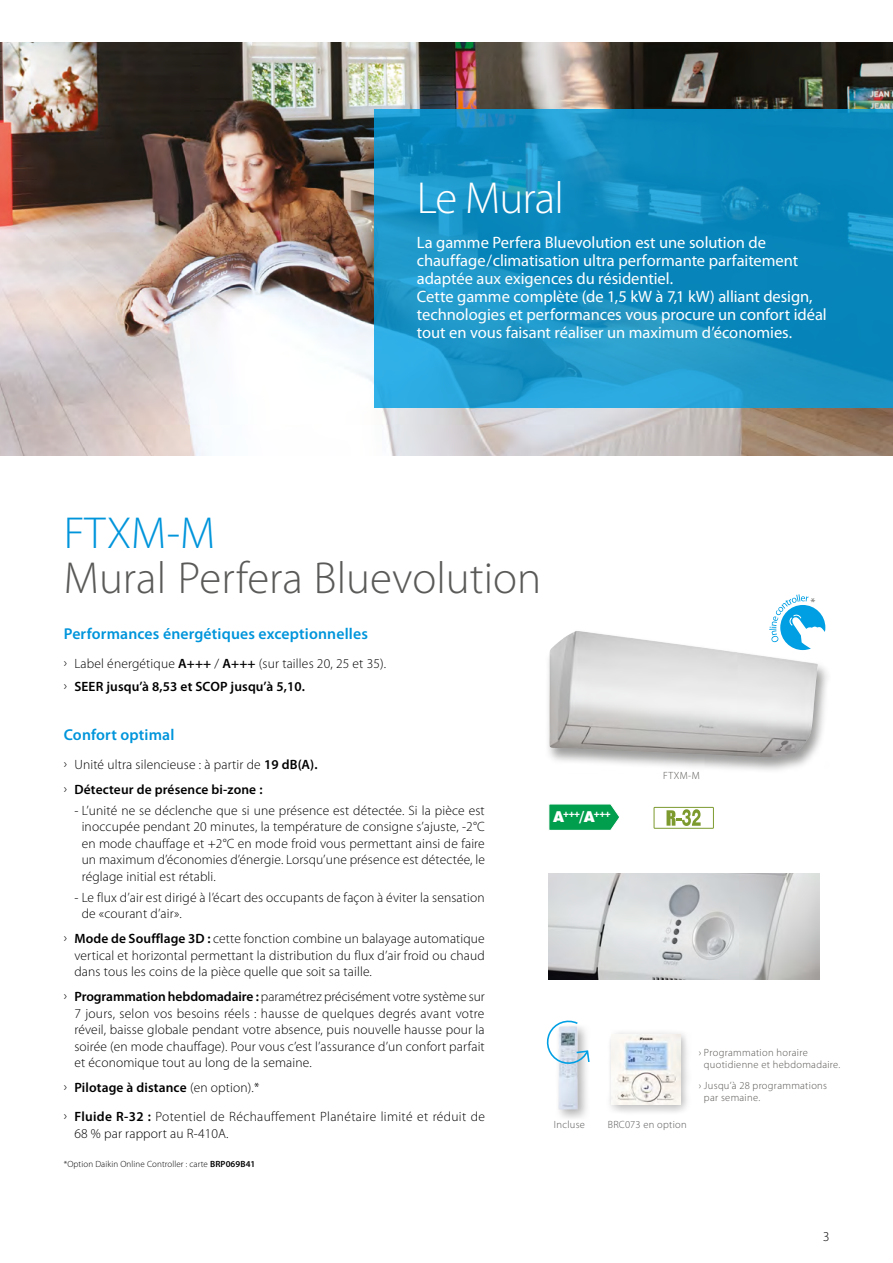
<style>
.page{position:relative;width:893px;height:1263px;background:#fff}
.page>*{position:absolute;margin:0;border:0;box-sizing:border-box;transform-origin:0 0}
._2011_soustitre{font:300 45px/45px "Myriad Pro";color:#5a5a59}
._2011_titre{font:300 45px "Myriad Pro";letter-spacing:-.02em;color:#fff}
._2011_chapo{font:16.5px/18px "Myriad Pro";letter-spacing:-.005em;color:#fff}
._2011_soustitre-2{font:600 15.75px "Myriad Pro";letter-spacing:.01em;color:#0095db}
._2011_body{font:300 13.5px/16.5px "Myriad Pro";letter-spacing:.01em;color:#000;text-align:justify}
._2011_body-2{font:600 13.5px "Myriad Pro";letter-spacing:.01em;color:#000}
.t1{font:300 12.9px "Myriad Pro";color:#575553}
.t2{font:300 10.5px/12px "Myriad Pro";letter-spacing:.03em;color:#575553}
.t3{font:300 10.5px "Myriad Pro";letter-spacing:.03em;color:#575756}
._2011_body-3{font:300 9px "Myriad Pro";letter-spacing:.01em;color:#000}
.t4{font:900 8.7px "Swiss 721 BT";color:#fff}
.s1{color:#0095db}
.s2{font-weight:600}
.s3{font-weight:300}
.s4{font-size:15px}
</style>
<div class="page">
<img style="left:0;top:43px;width:893px;height:412px">
<svg style="left:374px;top:110px;width:519px;height:298px;background:#1490c3"></svg>
<div style="left:545px;top:630px;width:286px;height:144px;background:#5a5a59;opacity:.6"></div>
<img style="left:549px;top:631px;width:269px;height:126px">
<img style="left:549px;top:873px;width:270px;height:106px">
<svg style="left:549px;top:804px;width:71px;height:26px;background:#1aa75f"></svg>
<div style="left:654px;top:807px;width:60px;height:22px;border:1px solid #7c9a2e"></div>
<svg style="left:666px;top:809px;width:35px;height:17px"></svg>
<div style="left:606px;top:1029px;width:85px;height:87px;background:#000;opacity:.3"></div>
<img style="left:612px;top:1035px;width:68px;height:70px">
<div style="left:554px;top:1022px;width:36px;height:100px;background:#000;opacity:.3"></div>
<img style="left:558px;top:1066px;width:20px;height:43px">
<svg style="left:546px;top:1020px;width:44px;height:46px"></svg>
<svg style="left:769px;top:594px;width:61px;height:62px"></svg>
<p class="_2011_titre" style="left:417px;top:171px;width:149px">Le Mural</p>
<p class="_2011_chapo" style="left:417px;top:234px;width:411px">La gamme Perfera Bluevolution est une solution de chauffage/climatisation ultra performante parfaitement adaptée aux exigences du résidentiel.<br>Cette gamme complète (de 1,5 kW à 7,1 kW) alliant design, technologies et performances vous procure un confort idéal tout en vous faisant réaliser un maximum d’économies.</p>
<p class="_2011_soustitre" style="left:64px;top:510px;width:479px"><span class="s1">FTXM-M<br></span>Mural Perfera Bluevolution</p>
<p class="_2011_soustitre-2" style="left:64px;top:624px;width:306px">Performances énergétiques exceptionnelles</p>
<p class="_2011_body" style="left:64px;top:656px;width:324px">› Label énergétique <span class="s2">A+++</span> / <span class="s2">A+++</span> (sur tailles 20, 25 et 35).</p>
<p class="_2011_body-2" style="left:64px;top:678px;width:243px"><span class="s3">›</span> SEER jusqu’à 8,53 et SCOP jusqu’à 5,10.</p>
<p class="_2011_soustitre-2" style="left:64px;top:724px;width:112px">Confort optimal</p>
<p class="_2011_body" style="left:64px;top:756px;width:255px">› Unité ultra silencieuse : à partir de <span class="s2">19 dB(A).</span></p>
<p class="_2011_body-2" style="left:64px;top:781px;width:200px"><span class="s3">›</span> Détecteur de présence bi-zone :</p>
<p class="_2011_body" style="left:82px;top:802px;width:405px;text-indent:-7px">- L’unité ne se déclenche que si une présence est détectée. Si la pièce est inoccupée pendant 20 minutes, la température de consigne s’ajuste, -2°C en mode chauffage et +2°C en mode froid vous permettant ainsi de faire un maximum d’économies d’énergie. Lorsqu’une présence est détectée, le réglage initial est rétabli.</p>
<p class="_2011_body" style="left:82px;top:889px;width:405px;text-indent:-7px">- Le flux d’air est dirigé à l’écart des occupants de façon à éviter la sensation de «courant d’air».</p>
<p class="_2011_body" style="left:74px;top:930px;width:412px;text-indent:-10px">› <span class="s2">Mode de Soufflage 3D :</span> cette fonction combine un balayage automatique vertical et horizontal permettant la distribution du flux d’air froid ou chaud dans tous les coins de la pièce quelle que soit sa taille.</p>
<p class="_2011_body" style="left:74px;top:988px;width:412px;text-indent:-10px">› <span class="s2">Programmation hebdomadaire :</span> paramétrez précisément votre système sur 7 jours, selon vos besoins réels : hausse de quelques degrés avant votre réveil, baisse globale pendant votre absence, puis nouvelle hausse pour la soirée (en mode chauffage). Pour vous c’est l’assurance d’un confort parfait et économique tout au long de la semaine.</p>
<p class="_2011_body-2" style="left:64px;top:1079px;width:197px"><span class="s3">›</span> Pilotage à distance <span class="s3">(en option).*</span></p>
<p class="_2011_body" style="left:74px;top:1108px;width:412px;text-indent:-10px">› <span class="s2">Fluide R-32 :</span> Potentiel de Réchauffement Planétaire limité et réduit de<br>68 % par rapport au R-410A.</p>
<p class="_2011_body-3" style="left:64px;top:1159px;width:193px">*Option Daikin Online Controller : carte <span class="s2">BRP069B41</span></p>
<p class="t4" style="left:553px;top:809px;width:60px"><span class="s4">A</span>+++<span class="s4">/A</span>+++</p>
<p class="t2" style="left:663px;top:769px;width:38px">FTXM-M</p>
<p class="t1" style="left:810px;top:594px;width:7px">*</p>
<p class="t2" style="left:704px;top:1047px;width:138px;text-indent:-5px">› Programmation horaire quotidienne et hebdomadaire.</p>
<p class="t2" style="left:704px;top:1079px;width:125px;text-indent:-5px">› Jusqu’à 28 programmations par semaine.</p>
<p class="t3" style="left:554px;top:1118px;width:33px">Incluse</p>
<p class="t3" style="left:608px;top:1118px;width:81px">BRC073 en option</p>
<p class="_2011_body" style="left:823px;top:1228px;width:7px">3</p>
</div>
